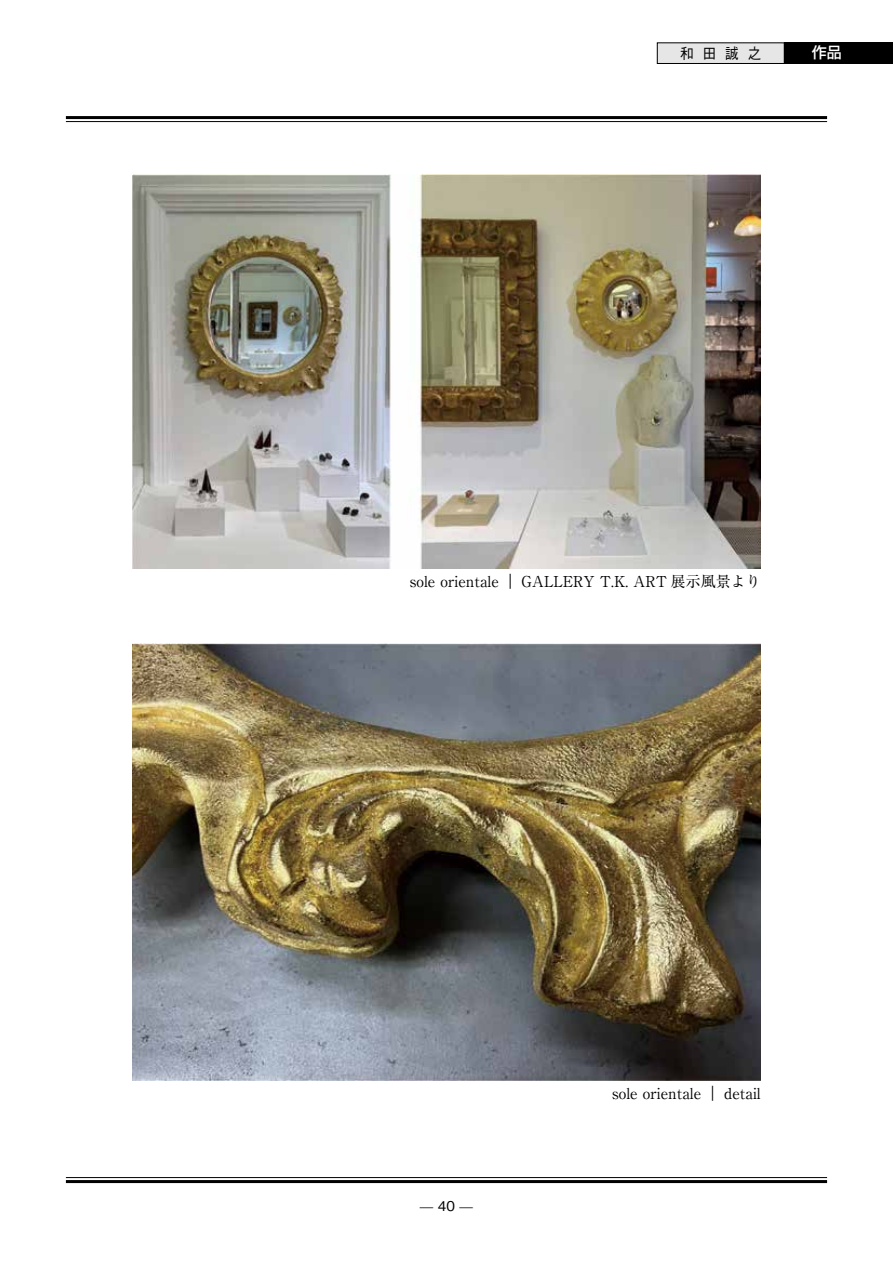
<style>
.page{position:relative;width:893px;height:1263px;background:#fff}
.page>*{position:absolute;margin:0;border:0;box-sizing:border-box;transform-origin:0 0}
.t1{font:15px "Ryumin Pr 5";color:#000}
.t2{font:500 15px "Gothic BBB Pro";color:#000;scale:.9 1}
.t3{font:500 15px "Shin Go Pr 5";color:#fff}
.t4{font:300 13.5px "Ryumin Pr 5";color:#000}
.s1{font-family:"Gothic BBB Pro";font-weight:500}
</style>
<div class="page">
<div style="left:784px;top:43px;width:109px;height:21px;background:#000"></div>
<div style="left:66px;top:116px;width:761px;height:6px;background:#f6f6f6"></div>
<hr style="left:66px;top:116px;width:761px;height:3px;background:#000">
<hr style="left:66px;top:121px;width:761px;height:1px;background:#000">
<div style="left:66px;top:1177px;width:761px;height:6px;background:#f5f5f5"></div>
<hr style="left:66px;top:1177px;width:761px;height:1px;background:#000">
<hr style="left:66px;top:1180px;width:761px;height:3px;background:#000">
<div style="left:657px;top:43px;width:127px;height:20px;background:#e6e6e6"></div>
<div style="left:657px;top:43px;width:127px;height:21px;border:1px solid #000"></div>
<img style="left:132px;top:174px;width:629px;height:394px">
<img style="left:132px;top:644px;width:629px;height:437px">
<p class="t2" style="left:680px;top:41px;width:91px">和田誠之</p>
<p class="t3" style="left:812px;top:40px;width:31px">作品</p>
<p class="t1" style="left:410px;top:570px;width:352px">sole orientale ｜ GALLERY T K. . ART 展示風景より</p>
<p class="t4" style="left:420px;top:1195px;width:55px">— <span class="s1">40</span> —</p>
<p class="t1" style="left:612px;top:1081px;width:150px">sole orientale ｜ detail</p>
</div>
